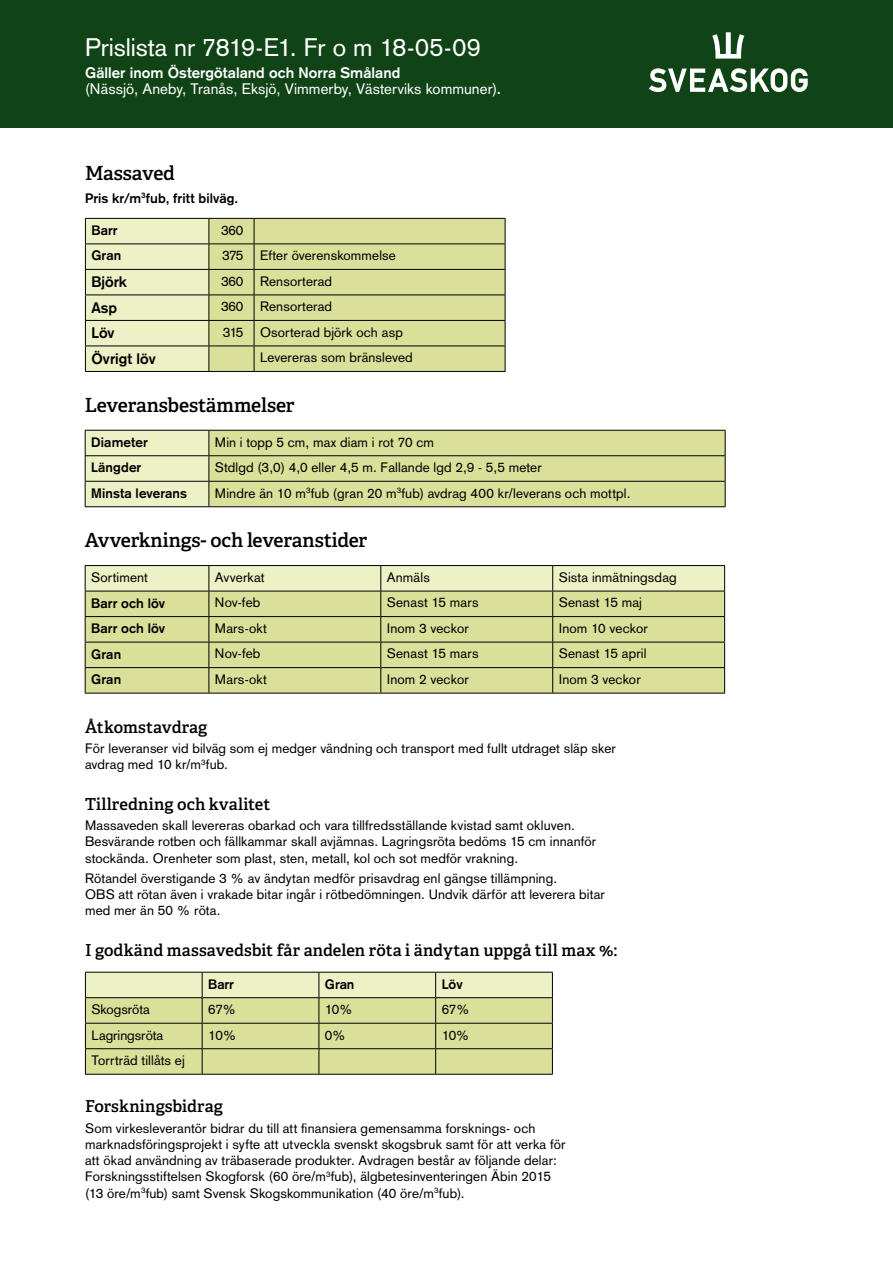
<style>
.page{position:relative;width:893px;height:1263px;background:#fff}
.page>*{position:absolute;margin:0;border:0;box-sizing:border-box;transform-origin:0 0}
.t1{font:25.05px "Akzidenz Grotesk";letter-spacing:-.005em;color:#fff}
.t2{font:600 19.5px "Adelle";letter-spacing:-.01em;color:#000}
.t3{font:600 16.5px "Adelle";letter-spacing:.005em;color:#000}
.t4{font:15px/16.5px "Akzidenz Grotesk";letter-spacing:.005em;color:#fff}
.t5{font:700 15px "Akzidenz Grotesk";color:#000}
.t6{font:13.5px/16.2px "Akzidenz Grotesk";letter-spacing:.01em;color:#000}
.t7{font:700 13.5px "Akzidenz Grotesk";letter-spacing:.01em;color:#000}
.s1{font-weight:700}
</style>
<div class="page">
<div style="left:0;top:0;width:893px;height:128px;background:#104417"></div>
<svg style="left:649px;top:68px;width:159px;height:24px"></svg>
<svg style="left:712px;top:32px;width:32px;height:27px"></svg>
<div style="left:210px;top:219px;width:295px;height:152px;background:#dae099"></div>
<hr style="left:209px;top:218px;width:45px;height:1px;background:#000">
<hr style="left:254px;top:218px;width:251px;height:1px;background:#000">
<hr style="left:209px;top:243px;width:45px;height:1px;background:#000">
<hr style="left:254px;top:243px;width:251px;height:1px;background:#000">
<hr style="left:209px;top:269px;width:45px;height:1px;background:#000">
<hr style="left:254px;top:269px;width:251px;height:1px;background:#000">
<hr style="left:209px;top:295px;width:45px;height:1px;background:#000">
<hr style="left:254px;top:295px;width:251px;height:1px;background:#000">
<hr style="left:209px;top:320px;width:45px;height:1px;background:#000">
<hr style="left:254px;top:320px;width:251px;height:1px;background:#000">
<hr style="left:209px;top:346px;width:45px;height:1px;background:#000">
<svg style="left:85px;top:218px;width:125px;height:153px;background:#e0e3bb"></svg>
<hr style="left:254px;top:346px;width:251px;height:1px;background:#000">
<svg style="left:254px;top:219px;width:1px;height:152px"></svg>
<svg style="left:505px;top:219px;width:1px;height:152px"></svg>
<hr style="left:85px;top:371px;width:124px;height:1px;background:#000">
<hr style="left:209px;top:371px;width:45px;height:1px;background:#000">
<hr style="left:254px;top:371px;width:251px;height:1px;background:#000">
<svg style="left:85px;top:430px;width:641px;height:77px;background:#d6db9c"></svg>
<hr style="left:209px;top:481px;width:516px;height:1px;background:#000">
<hr style="left:209px;top:506px;width:516px;height:1px;background:#000">
<hr style="left:209px;top:693px;width:172px;height:1px;background:#000">
<hr style="left:381px;top:693px;width:172px;height:1px;background:#000">
<hr style="left:553px;top:693px;width:172px;height:1px;background:#000">
<svg style="left:85px;top:565px;width:640px;height:128px;background:#d2d799"></svg>
<hr style="left:85px;top:616px;width:124px;height:1px;background:#000">
<hr style="left:85px;top:642px;width:124px;height:1px;background:#000">
<hr style="left:85px;top:667px;width:124px;height:1px;background:#000">
<hr style="left:85px;top:693px;width:124px;height:1px;background:#000">
<hr style="left:202px;top:1074px;width:117px;height:1px;background:#000">
<hr style="left:319px;top:1074px;width:117px;height:1px;background:#000">
<hr style="left:436px;top:1074px;width:117px;height:1px;background:#000">
<svg style="left:85px;top:972px;width:468px;height:102px;background:#d4d99c"></svg>
<hr style="left:85px;top:1023px;width:117px;height:1px;background:#000">
<hr style="left:85px;top:1048px;width:117px;height:1px;background:#000">
<hr style="left:85px;top:1074px;width:117px;height:1px;background:#000">
<h1 class="t1" style="left:85px;top:32px;width:397px">Prislista nr 7819-E1. Fr o m 18-05-09</h1>
<p class="t4" style="left:85px;top:64px;width:417px"><span class="s1">Gäller inom Östergötaland och Norra Småland<br></span>(Nässjö, Aneby, Tranås, Eksjö, Vimmerby, Västerviks kommuner)<span class="s1">.</span></p>
<h2 class="t2" style="left:85px;top:161px;width:91px">Massaved</h2>
<p class="t7" style="left:85px;top:190px;width:155px">Pris kr/m<sup>3</sup>fub, fritt bilväg.</p>
<p class="t7" style="left:91px;top:222px;width:28px">Barr</p>
<p class="t6" style="left:221px;top:222px;width:24px">360</p>
<p class="t7" style="left:91px;top:248px;width:31px">Gran</p>
<p class="t6" style="left:222px;top:247px;width:175px">375 Efter överenskommelse</p>
<p class="t5" style="left:91px;top:273px;width:37px">Björk</p>
<p class="t6" style="left:221px;top:273px;width:112px">360 Rensorterad</p>
<p class="t5" style="left:91px;top:298px;width:27px">Asp</p>
<p class="t6" style="left:221px;top:298px;width:112px">360 Rensorterad</p>
<p class="t5" style="left:91px;top:324px;width:25px">Löv</p>
<p class="t6" style="left:223px;top:324px;width:182px">315 Osorterad björk och asp</p>
<p class="t5" style="left:91px;top:349px;width:66px">Övrigt löv</p>
<p class="t6" style="left:260px;top:349px;width:154px">Levereras som bränsleved</p>
<h2 class="t2" style="left:85px;top:393px;width:211px">Leveransbestämmelser</h2>
<p class="t7" style="left:91px;top:434px;width:58px">Diameter</p>
<p class="t6" style="left:215px;top:434px;width:221px">Min i topp 5 cm, max diam i rot 70 cm</p>
<p class="t7" style="left:91px;top:459px;width:52px">Längder</p>
<p class="t6" style="left:215px;top:459px;width:328px">Stdlgd (3,0) 4,0 eller 4,5 m. Fallande lgd 2,9 - 5,5 meter</p>
<p class="t7" style="left:91px;top:485px;width:97px">Minsta leverans</p>
<p class="t6" style="left:215px;top:485px;width:417px">Mindre än 10 m<sup>3</sup>fub (gran 20 m<sup>3</sup>fub) avdrag 400 kr/leverans och mottpl.</p>
<h2 class="t2" style="left:85px;top:528px;width:284px">Avverknings- och leveranstider</h2>
<p class="t6" style="left:91px;top:569px;width:58px">Sortiment</p>
<p class="t6" style="left:215px;top:569px;width:51px">Avverkat</p>
<p class="t6" style="left:387px;top:569px;width:45px">Anmäls</p>
<p class="t6" style="left:559px;top:569px;width:119px">Sista inmätningsdag</p>
<p class="t7" style="left:91px;top:595px;width:75px">Barr och löv</p>
<p class="t6" style="left:215px;top:594px;width:47px">Nov-feb</p>
<p class="t6" style="left:387px;top:594px;width:93px">Senast 15 mars</p>
<p class="t6" style="left:559px;top:594px;width:85px">Senast 15 maj</p>
<p class="t7" style="left:91px;top:620px;width:75px">Barr och löv</p>
<p class="t6" style="left:215px;top:620px;width:54px">Mars-okt</p>
<p class="t6" style="left:387px;top:620px;width:84px">Inom 3 veckor</p>
<p class="t6" style="left:559px;top:620px;width:91px">Inom 10 veckor</p>
<p class="t7" style="left:91px;top:646px;width:31px">Gran</p>
<p class="t6" style="left:215px;top:646px;width:47px">Nov-feb</p>
<p class="t6" style="left:387px;top:646px;width:93px">Senast 15 mars</p>
<p class="t6" style="left:559px;top:646px;width:89px">Senast 15 april</p>
<p class="t7" style="left:91px;top:671px;width:31px">Gran</p>
<p class="t6" style="left:215px;top:671px;width:54px">Mars-okt</p>
<p class="t6" style="left:387px;top:671px;width:84px">Inom 2 veckor</p>
<p class="t6" style="left:559px;top:671px;width:84px">Inom 3 veckor</p>
<p class="t3" style="left:85px;top:717px;width:124px">Åtkomstavdrag</p>
<p class="t6" style="left:85px;top:740px;width:532px">För leveranser vid bilväg som ej medger vändning och transport med fullt utdraget släp sker avdrag med 10 kr/m<sup>3</sup>fub.</p>
<p class="t3" style="left:85px;top:793px;width:187px">Tillredning och kvalitet</p>
<p class="t6" style="left:85px;top:817px;width:513px">Massaveden skall levereras obarkad och vara tillfredsställande kvistad samt okluven.<br>Besvärande rotben och fällkammar skall avjämnas. Lagringsröta bedöms 15 cm innanför stockända. Orenheter som plast, sten, metall, kol och sot medför vrakning.</p>
<p class="t6" style="left:85px;top:870px;width:521px">Rötandel överstigande 3 % av ändytan medför prisavdrag enl gängse tillämpning.<br>OBS att rötan även i vrakade bitar ingår i rötbedömningen. Undvik därför att leverera bitar med mer än 50 % röta.</p>
<p class="t3" style="left:85px;top:939px;width:534px">I godkänd massavedsbit får andelen röta i ändytan uppgå till max %:</p>
<p class="t7" style="left:208px;top:976px;width:27px">Barr</p>
<p class="t7" style="left:325px;top:976px;width:31px">Gran</p>
<p class="t7" style="left:442px;top:976px;width:22px">Löv</p>
<p class="t6" style="left:91px;top:1001px;width:60px">Skogsröta</p>
<p class="t6" style="left:208px;top:1001px;width:29px">67%</p>
<p class="t6" style="left:325px;top:1001px;width:29px">10%</p>
<p class="t6" style="left:442px;top:1001px;width:29px">67%</p>
<p class="t6" style="left:91px;top:1027px;width:73px">Lagringsröta</p>
<p class="t6" style="left:208px;top:1027px;width:29px">10%</p>
<p class="t6" style="left:325px;top:1027px;width:22px">0%</p>
<p class="t6" style="left:442px;top:1027px;width:29px">10%</p>
<p class="t6" style="left:91px;top:1052px;width:95px">Torrträd tillåts ej</p>
<p class="t3" style="left:85px;top:1096px;width:139px">Forskningsbidrag</p>
<p class="t6" style="left:85px;top:1120px;width:482px">Som virkesleverantör bidrar du till att finansiera gemensamma forsknings- och marknadsföringsprojekt i syfte att utveckla svenskt skogsbruk samt för att verka för att ökad användning av träbaserade produkter. Avdragen består av följande delar:<br>Forskningsstiftelsen Skogforsk (60 öre/m<sup>3</sup>fub), älgbetesinventeringen Äbin 2015 (13 öre/m<sup>3</sup>fub) samt Svensk Skogskommunikation (40 öre/m<sup>3</sup>fub).</p>
</div>
